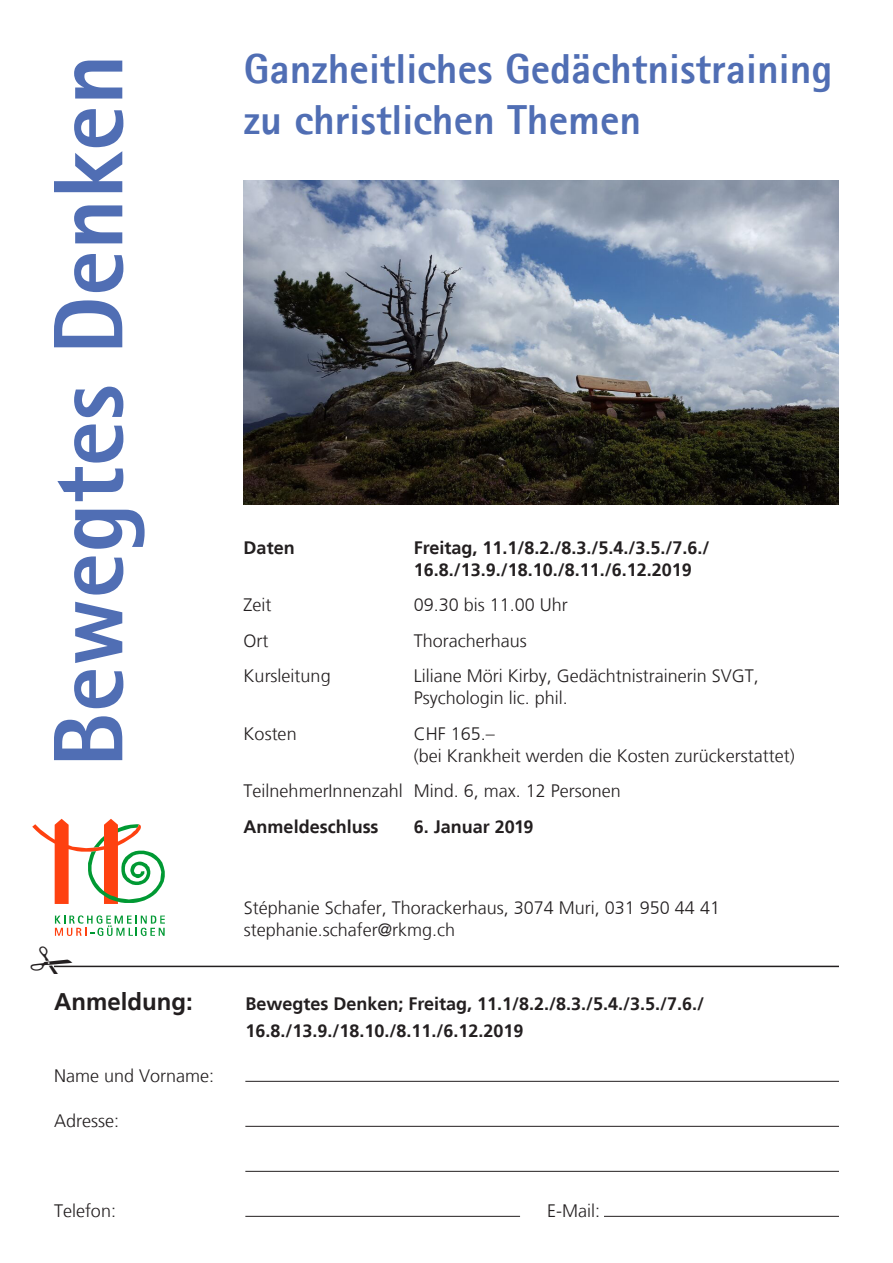
<style>
.page{position:relative;width:893px;height:1263px;background:#fff}
.page>*{position:absolute;margin:0;border:0;box-sizing:border-box;transform-origin:0 0}
.t1{font:800 99px "Agfa Rotis Sans Serif";color:#506eb4}
.t2{font:800 42px/51px "Agfa Rotis Sans Serif";color:#506eb4}
.t3{font:700 24px "Frutiger";color:#231f20}
.t4{font:300 18px/22.5px "Frutiger";color:#231f20}
.t5{font:700 18px/27px "Frutiger";color:#231f20}
</style>
<div class="page">
<img style="left:244px;top:180px;width:595px;height:324px">
<svg style="left:55px;top:915px;width:110px;height:21px"></svg>
<svg style="left:32px;top:819px;width:133px;height:85px"></svg>
<hr style="left:54px;top:966px;width:785px;height:1px;background:#231f20">
<hr style="left:245px;top:1081px;width:594px;height:1px;background:#231f20">
<hr style="left:245px;top:1126px;width:594px;height:1px;background:#231f20">
<hr style="left:245px;top:1171px;width:594px;height:1px;background:#231f20">
<hr style="left:245px;top:1216px;width:275px;height:1px;background:#231f20">
<hr style="left:604px;top:1216px;width:235px;height:1px;background:#231f20">
<svg style="left:54px;top:965px;width:18px;height:3px"></svg>
<h1 class="t1" style="left:26px;top:767px;width:715px;rotate:-90deg">Bewegtes Denken</h1>
<h2 class="t2" style="left:244px;top:43px;width:590px">Ganzheitliches Gedächtnistraining zu christlichen Themen</h2>
<p class="t5" style="left:244px;top:534px;width:53px">Daten</p>
<p class="t5" style="left:414px;top:536px;width:297px;line-height:22.5px">Freitag, 11.1/8.2./8.3./5.4./3.5./7.6./<br>16.8./13.9./18.10./8.11./6.12.2019</p>
<p class="t4" style="left:244px;top:594px;width:29px">Zeit</p>
<p class="t4" style="left:414px;top:594px;width:156px">09.30 bis 11.00 Uhr</p>
<p class="t4" style="left:244px;top:629px;width:26px">Ort</p>
<p class="t4" style="left:414px;top:629px;width:115px">Thoracherhaus</p>
<p class="t4" style="left:244px;top:665px;width:89px">Kursleitung</p>
<p class="t4" style="left:414px;top:665px;width:346px">Liliane Möri Kirby, Gedächtnistrainerin SVGT,<br>Psychologin lic. phil.</p>
<p class="t4" style="left:244px;top:722px;width:55px">Kosten</p>
<p class="t4" style="left:414px;top:722px;width:383px">CHF 165.–<br>(bei Krankheit werden die Kosten zurückerstattet)</p>
<p class="t4" style="left:244px;top:780px;width:379px">TeilnehmerInnenzahl Mind. 6, max. 12 Personen</p>
<p class="t5" style="left:244px;top:813px;width:136px">Anmeldeschluss</p>
<p class="t5" style="left:414px;top:813px;width:121px">6. Januar 2019</p>
<p class="t4" style="left:244px;top:896px;width:478px">Stéphanie Schafer, Thorackerhaus, 3074 Muri, 031 950 44 41 stephanie.schafer@rkmg.ch</p>
<h3 class="t3" style="left:54px;top:987px;width:140px">Anmeldung:</h3>
<p class="t5" style="left:245px;top:990px;width:460px">Bewegtes Denken; Freitag, 11.1/8.2./8.3./5.4./3.5./7.6./<br>16.8./13.9./18.10./8.11./6.12.2019</p>
<p class="t4" style="left:54px;top:1064px;width:162px">Name und Vorname:</p>
<p class="t4" style="left:54px;top:1109px;width:67px">Adresse:</p>
<p class="t4" style="left:54px;top:1199px;width:64px">Telefon:</p>
<p class="t4" style="left:547px;top:1199px;width:54px">E-Mail:</p>
</div>
